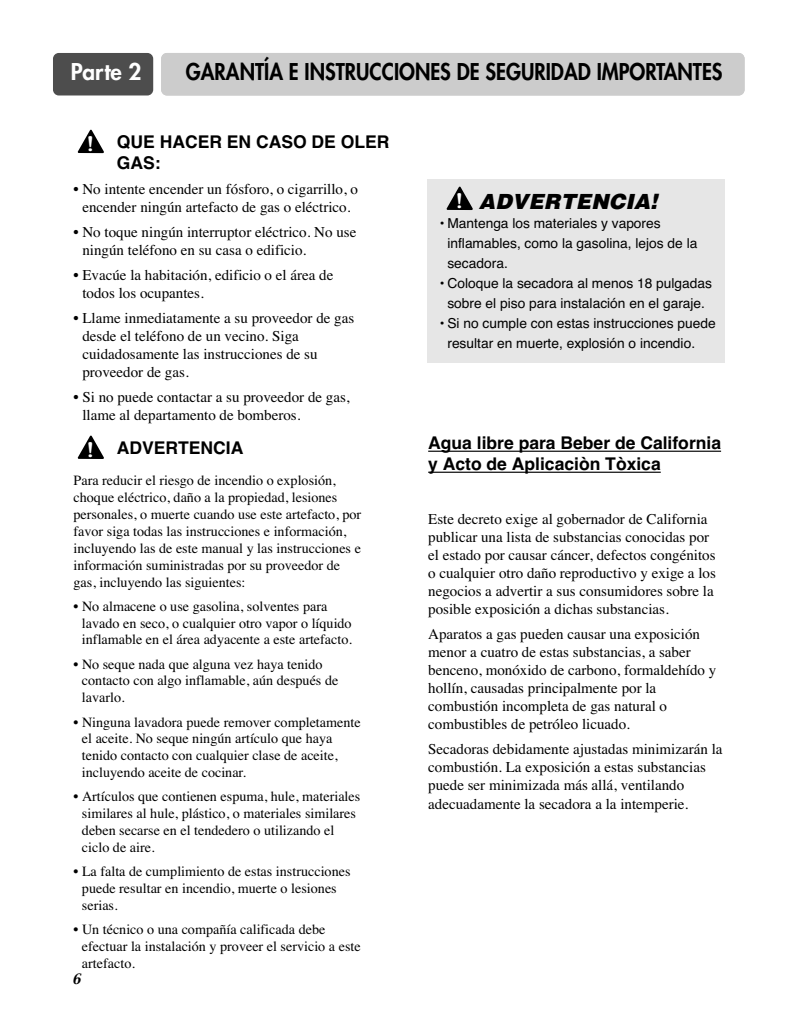
<style>
.page{position:relative;width:797px;height:1028px;background:#fff}
.page>*{position:absolute;margin:0;border:0;box-sizing:border-box;transform-origin:0 0}
.t1{font:800 22.5px "Futura";color:#000;scale:.9 1}
.t2{font:800 22.5px "Futura";color:#fff}
.t3{font:italic 900 21.25px "Helvetica";color:#000}
.t4{font:600 20px "Souvenir";color:#fff;scale:.9 1}
.t5{font:700 17.5px/21px "Helvetica";color:#000}
.t6{font:15px/18px "Times";color:#000}
.t7{font:14.12px/17px "Times";color:#000}
.t8{font:13.75px/20px "Helvetica";color:#000}
.t9{font:italic 12.5px "Capitals";color:#000}
.s1{font-family:"Souvenir";font-weight:600;font-size:20px;color:#fff}
</style>
<div class="page">
<div style="left:53px;top:53px;width:100px;height:42px;background:#4d4d4d;border-radius:6px"></div>
<div style="left:161px;top:53px;width:583px;height:42px;background:#ccc;border-radius:6px"></div>
<hr style="left:428px;top:450px;width:292px;height:2px;background:#000">
<hr style="left:428px;top:471px;width:232px;height:2px;background:#000">
<div style="left:427px;top:179px;width:297px;height:184px;background:#e6e6e6"></div>
<svg style="left:446px;top:186px;width:27px;height:24px"></svg>
<svg style="left:77px;top:129px;width:27px;height:24px"></svg>
<svg style="left:77px;top:435px;width:27px;height:24px"></svg>
<h1 class="t2" style="left:71px;top:61px;width:72px">Parte 2</h1>
<h1 class="t1" style="left:186px;top:61px;width:597px">GARANTÍA E INSTRUCCIONES DE SEGURIDAD IMPORTANTES</h1>
<h3 class="t4" style="left:87px;top:136px;width:9px">!</h3>
<p class="t5" style="left:117px;top:133px;width:274px">QUE HACER EN CASO DE OLER<br>GAS:</p>
<p class="t6" style="left:73px;top:181px;width:286px;text-align:center">• No intente encender un fósforo, o cigarrillo, o encender ningún artefacto de gas o eléctrico.</p>
<p class="t6" style="left:82px;top:224px;width:275px;text-indent:-9px">• No toque ningún interruptor eléctrico. No use ningún teléfono en su casa o edificio.</p>
<p class="t6" style="left:82px;top:267px;width:252px;text-indent:-9px">• Evacúe la habitación, edificio o el área de todos los ocupantes.</p>
<p class="t6" style="left:82px;top:310px;width:273px;text-indent:-9px">• Llame inmediatamente a su proveedor de gas desde el teléfono de un vecino. Siga cuidadosamente las instrucciones de su proveedor de gas.</p>
<p class="t6" style="left:82px;top:389px;width:269px;text-indent:-9px">• Si no puede contactar a su proveedor de gas, llame al departamento de bomberos.</p>
<p class="t5" style="left:87px;top:439px;width:157px"><span class="s1">!</span> ADVERTENCIA</p>
<p class="t7" style="left:73px;top:473px;width:289px">Para reducir el riesgo de incendio o explosión, choque eléctrico, daño a la propiedad, lesiones personales, o muerte cuando use este artefacto, por favor siga todas las instrucciones e información, incluyendo las de este manual y las instrucciones e información suministradas por su proveedor de gas, incluyendo las siguientes:</p>
<p class="t7" style="left:82px;top:598px;width:271px;text-indent:-8px">• No almacene o use gasolina, solventes para lavado en seco, o cualquier otro vapor o líquido inflamable en el área adyacente a este artefacto.</p>
<p class="t7" style="left:82px;top:656px;width:258px;text-indent:-8px">• No seque nada que alguna vez haya tenido contacto con algo inflamable, aún después de lavarlo.</p>
<p class="t7" style="left:82px;top:714px;width:280px;text-indent:-8px">• Ninguna lavadora puede remover completamente el aceite. No seque ningún artículo que haya tenido contacto con cualquier clase de aceite, incluyendo aceite de cocinar.</p>
<p class="t7" style="left:82px;top:789px;width:280px;text-indent:-8px">• Artículos que contienen espuma, hule, materiales similares al hule, plástico, o materiales similares deben secarse en el tendedero o utilizando el ciclo de aire.</p>
<p class="t7" style="left:82px;top:864px;width:270px;text-indent:-8px">• La falta de cumplimiento de estas instrucciones puede resultar en incendio, muerte o lesiones serias.</p>
<p class="t7" style="left:82px;top:922px;width:280px;text-indent:-8px">• Un técnico o una compañía calificada debe efectuar la instalación y proveer el servicio a este artefacto.</p>
<p class="t9" style="left:72px;top:972px;width:10px">6</p>
<h3 class="t4" style="left:456px;top:192px;width:9px">!</h3>
<h2 class="t3" style="left:478px;top:193px;width:184px">ADVERTENCIA!</h2>
<p class="t8" style="left:447px;top:215px;width:251px;text-indent:-9px">• Mantenga los materiales y vapores inflamables, como la gasolina, lejos de la secadora.</p>
<p class="t8" style="left:438px;top:275px;width:274px;text-align:center">• Coloque la secadora al menos 18 pulgadas sobre el piso para instalación en el garaje.</p>
<p class="t8" style="left:447px;top:315px;width:270px;text-indent:-9px">• Si no cumple con estas instrucciones puede resultar en muerte, explosión o incendio.</p>
<p class="t5" style="left:428px;top:434px;width:294px">Agua libre para Beber de California y Acto de Aplicaciòn Tòxica</p>
<p class="t6" style="left:428px;top:511px;width:289px">Este decreto exige al gobernador de California publicar una lista de substancias conocidas por el estado por causar cáncer, defectos congénitos o cualquier otro daño reproductivo y exige a los negocios a advertir a sus consumidores sobre la posible exposición a dichas substancias.</p>
<p class="t6" style="left:428px;top:626px;width:289px">Aparatos a gas pueden causar una exposición menor a cuatro de estas substancias, a saber benceno, monóxido de carbono, formaldehído y hollín, causadas principalmente por la combustión incompleta de gas natural o combustibles de petróleo licuado.</p>
<p class="t6" style="left:428px;top:741px;width:296px">Secadoras debidamente ajustadas minimizarán la combustión. La exposición a estas substancias puede ser minimizada más allá, ventilando adecuadamente la secadora a la intemperie.</p>
</div>
